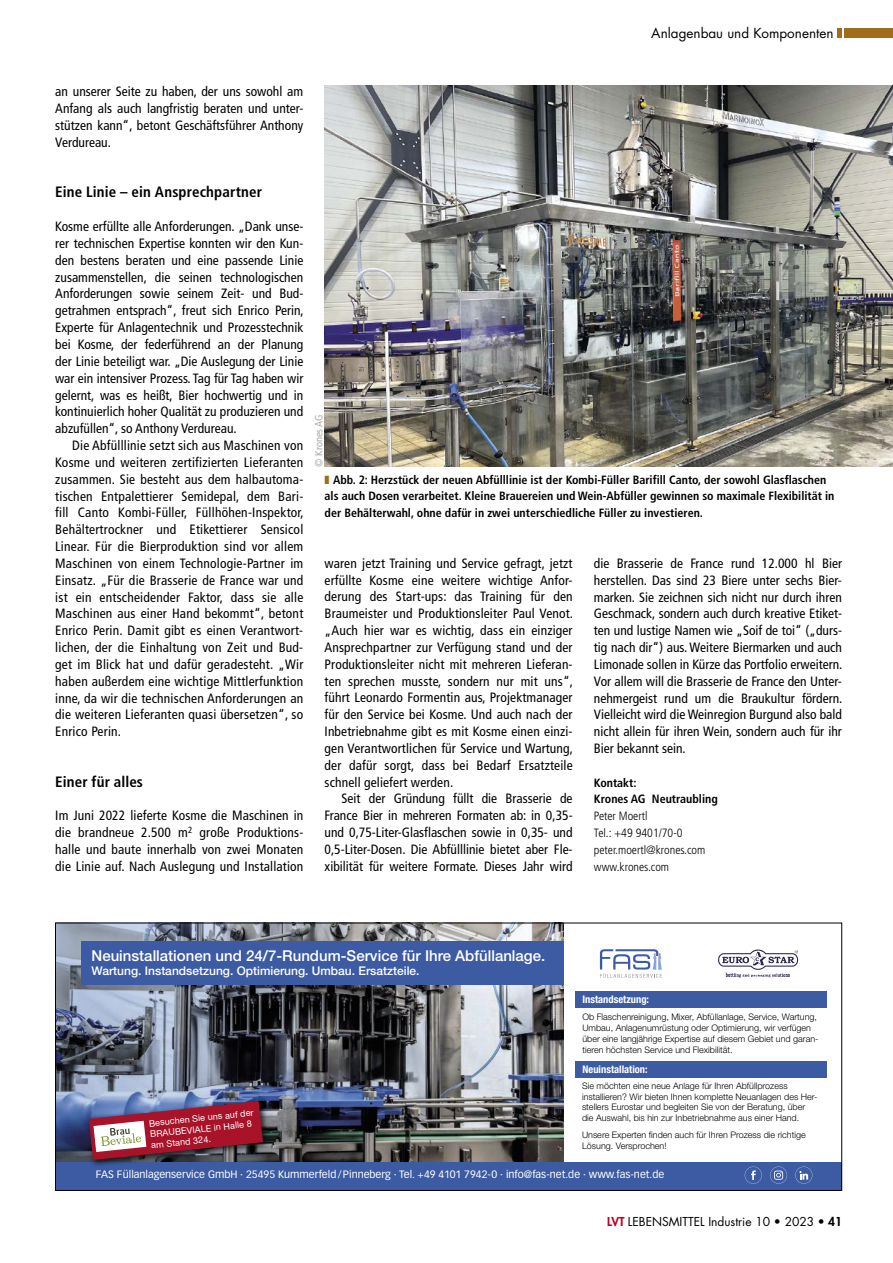
<style>
.page{position:relative;width:893px;height:1263px;background:#fff}
.page>*{position:absolute;margin:0;border:0;box-sizing:border-box;transform-origin:0 0}
.t1{font:500 15px "Helvetica Neue LT Pro";color:#fff}
.t2{font:700 condensed 15px "Frutiger LT Std";letter-spacing:.01em;color:#000}
.t3{font:condensed 13.5px/16.8px "Frutiger LT Std";color:#000;text-align:justify}
.t4{font:13.5px "Futura Std";color:#000}
.t5{font:700 condensed 12px/16.8px "Frutiger LT Std";color:#000}
.t6{font:300 condensed 12px/16.8px "Frutiger LT Std";color:#000}
.t7{font:500 12px "Helvetica Neue LT Pro";color:#fff}
.t8{font:12px "Futura Std";color:#000}
.t9{font:10.5px "Vectora LT Pro";color:#fff}
.t10{font:700 condensed 10.5px "Helvetica Neue LT Pro";color:#fff}
.t11{font:condensed 10.5px "Frutiger LT Std";color:#aaa}
.t12{font:300 9px/10.8px "Helvetica Neue LT Pro";color:#000}
.t13{font:9px/10.8px "Helvetica Neue LT Pro";color:#fff}
.s1{color:#a26d1b}
.s2{font-weight:800;color:#be0027}
.s3{font-weight:800}
</style>
<div class="page">
<img style="left:325px;top:85px;width:568px;height:382px">
<img style="left:57px;top:925px;width:506px;height:237px">
<div style="left:81px;top:941px;width:482px;height:43px;background:#3c5ba3"></div>
<div style="left:575px;top:1061px;width:251px;height:16px;background:#3c5ba3"></div>
<div style="left:55px;top:1162px;width:787px;height:29px;background:#3c5ba3"></div>
<svg style="left:745px;top:1166px;width:17px;height:18px"></svg>
<svg style="left:770px;top:1166px;width:17px;height:18px"></svg>
<svg style="left:795px;top:1166px;width:17px;height:18px"></svg>
<div style="left:575px;top:992px;width:251px;height:16px;background:#3c5ba3"></div>
<svg style="left:718px;top:949px;width:80px;height:28px"></svg>
<svg style="left:600px;top:949px;width:62px;height:29px"></svg>
<div style="left:86px;top:1098px;width:185px;height:70px;background:#000;opacity:.75"></div>
<svg style="left:89px;top:1101px;width:174px;height:59px;background:#95465b"></svg>
<hr style="left:838px;top:28px;width:4px;height:10px;background:#a26d1b">
<div style="left:845px;top:28px;width:48px;height:10px;background:#a26d1b"></div>
<p class="t4" style="left:651px;top:24px;width:184px">Anlagenbau und Komponenten</p>
<p class="t3" style="left:55px;top:83px;width:250px">an unserer Seite zu haben, der uns sowohl am Anfang als auch langfristig beraten und unter&shy;stützen kann“, betont Geschäftsführer Anthony Verdureau.</p>
<p class="t2" style="left:55px;top:183px;width:208px">Eine Linie – ein Ansprechpartner</p>
<p class="t3" style="left:55px;top:218px;width:250px">Kosme erfüllte alle Anforderungen. „Dank unse&shy;rer technischen Expertise konnten wir den Kun&shy;den bestens beraten und eine passende Linie zusammenstellen, die seinen technologischen Anforderungen sowie seinem Zeit- und Bud&shy;getrahmen entsprach“, freut sich Enrico Perin, Experte für Anlagentechnik und Prozesstechnik bei Kosme, der federführend an der Planung der Linie beteiligt war. „Die Auslegung der Linie war ein intensiver Prozess. Tag für Tag haben wir gelernt, was es heißt, Bier hochwertig und in kontinuierlich hoher Qualität zu produzieren und abzufüllen“, so Anthony Verdureau.</p>
<p class="t3" style="left:55px;top:437px;width:250px;text-indent:17px">Die Abfülllinie setzt sich aus Maschinen von Kosme und weiteren zertifizierten Lieferanten zusammen. Sie besteht aus dem halbautoma&shy;tischen Entpalettierer Semidepal, dem Bari&shy;fill Canto Kombi-Füller, Füllhöhen-Inspektor, Behältertrockner und Etikettierer Sensicol Linear. Für die Bierproduktion sind vor allem Maschinen von einem Technologie-Partner im Einsatz. „Für die Brasserie de France war und ist ein entscheidender Faktor, dass sie alle Maschinen aus einer Hand bekommt“, betont Enrico Perin. Damit gibt es einen Verantwort&shy;lichen, der die Einhaltung von Zeit und Bud&shy;get im Blick hat und dafür geradesteht. „Wir haben außerdem eine wichtige Mittlerfunktion inne, da wir die technischen Anforderungen an die weiteren Lieferanten quasi übersetzen“, so Enrico Perin.</p>
<p class="t2" style="left:55px;top:772px;width:89px">Einer für alles</p>
<p class="t3" style="left:55px;top:807px;width:250px">Im Juni 2022 lieferte Kosme die Maschinen in die brandneue 2.500 m<sup>2</sup> große Produktions&shy;halle und baute innerhalb von zwei Monaten die Linie auf. Nach Auslegung und Installation</p>
<p class="t11" style="left:313px;top:467px;width:54px;rotate:-90deg">© Krones AG</p>
<p class="t5" style="left:325px;top:471px;width:511px"><span class="s1">❚</span> Abb. 2: Herzstück der neuen Abfülllinie ist der Kombi-Füller Barifill Canto, der sowohl Glasflaschen als auch Dosen verarbeitet. Kleine Brauereien und Wein-Abfüller gewinnen so maximale Flexibilität in der Behälterwahl, ohne dafür in zwei unterschiedliche Füller zu investieren.</p>
<p class="t3" style="left:325px;top:555px;width:250px">waren jetzt Training und Service gefragt, jetzt erfüllte Kosme eine weitere wichtige Anfor&shy;derung des Start-ups: das Training für den Braumeister und Produktionsleiter Paul Venot. „Auch hier war es wichtig, dass ein einziger Ansprechpartner zur Verfügung stand und der Produktionsleiter nicht mit mehreren Lieferan&shy;ten sprechen musste, sondern nur mit uns“, führt Leonardo Formentin aus, Projektmanager für den Service bei Kosme. Und auch nach der Inbetriebnahme gibt es mit Kosme einen einzi&shy;gen Verantwortlichen für Service und Wartung, der dafür sorgt, dass bei Bedarf Ersatzteile schnell geliefert werden.</p>
<p class="t3" style="left:325px;top:790px;width:250px;text-indent:17px">Seit der Gründung füllt die Brasserie de France Bier in mehreren Formaten ab: in 0,35- und 0,75-Liter-Glasflaschen sowie in 0,35- und 0,5-Liter-Dosen. Die Abfülllinie bietet aber Fle&shy;xibilität für weitere Formate. Dieses Jahr wird</p>
<p class="t3" style="left:594px;top:555px;width:250px">die Brasserie de France rund 12.000 hl Bier herstellen. Das sind 23 Biere unter sechs Bier&shy;marken. Sie zeichnen sich nicht nur durch ihren Geschmack, sondern auch durch kreative Etiket&shy;ten und lustige Namen wie „Soif de toi“ („durs&shy;tig nach dir“) aus. Weitere Biermarken und auch Limonade sollen in Kürze das Portfolio erweitern.<br>Vor allem will die Brasserie de France den Unter&shy;nehmergeist rund um die Braukultur fördern.<br>Vielleicht wird die Weinregion Burgund also bald nicht allein für ihren Wein, sondern auch für ihr Bier bekannt sein.</p>
<p class="t5" style="left:594px;top:774px;width:125px">Kontakt:<br>Krones AG Neutraubling</p>
<p class="t6" style="left:594px;top:808px;width:113px">Peter Moertl<br>Tel.: +49 9401/70-0 peter.moertl@krones.com www.krones.com</p>
<p class="t1" style="left:92px;top:946px;width:455px">Neuinstallationen und 24/7-Rundum-Service für Ihre Abfüllanlage.</p>
<p class="t7" style="left:92px;top:964px;width:330px">Wartung. Instandsetzung. Optimierung. Umbau. Ersatzteile.</p>
<p class="t13" style="left:148px;top:1118px;width:107px;rotate:-6deg">Besuchen Sie uns auf der<br>BRAUBEVIALE in Halle 8 am Stand 324.</p>
<p class="t10" style="left:582px;top:992px;width:68px">Instandsetzung:</p>
<p class="t12" style="left:582px;top:1011px;width:238px">Ob Flaschenreinigung, Mixer, Abfüllanlage, Service, Wartung, Umbau, Anlagenumrüstung oder Optimierung, wir verfügen über eine langjährige Expertise auf diesem Gebiet und garan&shy;tieren höchsten Service und Flexibilität.</p>
<p class="t12" style="left:582px;top:1080px;width:237px">Sie möchten eine neue Anlage für Ihren Abfüllprozess installieren? Wir bieten Ihnen komplette Neuanlagen des Her&shy;stellers Eurostar und begleiten Sie von der Beratung, über die Auswahl, bis hin zur Inbetriebnahme aus einer Hand.</p>
<p class="t12" style="left:582px;top:1129px;width:225px">Unsere Experten finden auch für Ihren Prozess die richtige<br>Lösung. Versprochen!</p>
<p class="t10" style="left:582px;top:1063px;width:67px">Neuinstallation:</p>
<p class="t9" style="left:96px;top:1168px;width:570px">FAS Füllanlagenservice GmbH · 25495 Kummerfeld/Pinneberg · Tel. +49 4101 7942-0 · info@fas-net.de · www.fas-net.de</p>
<p class="t8" style="left:607px;top:1214px;width:236px"><span class="s2">LVT</span> LEBENSMITTEL Industrie 10 • 2023 <span class="s3">• 41</span></p>
</div>
